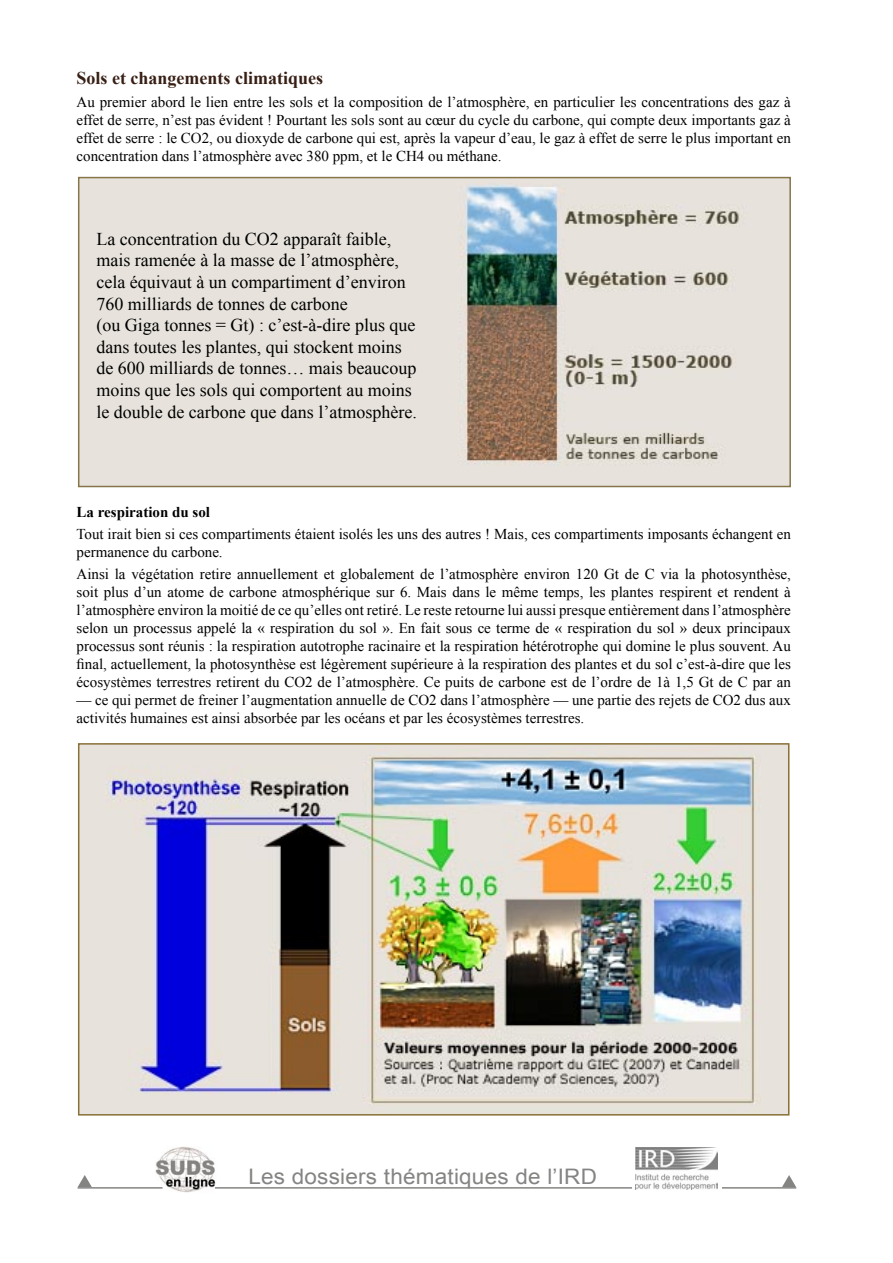
<style>
.page{position:relative;width:893px;height:1263px;background:#fff}
.page>*{position:absolute;margin:0;border:0;box-sizing:border-box;transform-origin:0 0}
.t1{font:21.3px "Arial";letter-spacing:.01em;color:#848482;scale:1.05 1}
.t2{font:18px/21.6px "Times New Roman";color:#000}
.t3{font:700 18px "Times New Roman";color:#371f15}
.t4{font:15px/18px "Times New Roman";color:#000;text-align:justify}
.t5{font:700 15px "Times New Roman";color:#000}
</style>
<div class="page">
<img style="left:155px;top:1146px;width:61px;height:46px">
<img style="left:636px;top:1147px;width:82px;height:42px">
<hr style="left:78px;top:1187px;width:85px;height:1px;background:#848482">
<hr style="left:215px;top:1187px;width:417px;height:1px;background:#848482">
<hr style="left:722px;top:1187px;width:74px;height:1px;background:#848482">
<svg style="left:78px;top:1175px;width:14px;height:12px"></svg>
<svg style="left:782px;top:1175px;width:14px;height:12px"></svg>
<div style="left:79px;top:178px;width:711px;height:308px;background:#e7e3dc"></div>
<img style="left:458px;top:183px;width:282px;height:281px">
<div style="left:78px;top:177px;width:713px;height:310px;border:2px solid #87754a"></div>
<div style="left:79px;top:744px;width:710px;height:371px;background:#e7e3dc"></div>
<img style="left:106px;top:753px;width:652px;height:351px">
<div style="left:78px;top:743px;width:711px;height:372px;border:2px solid #887036"></div>
<p class="t3" style="left:77px;top:66px;width:248px">Sols et changements climatiques</p>
<p class="t4" style="left:77px;top:92px;width:716px">Au premier abord le lien entre les sols et la composition de l’atmosphère, en particulier les concentrations des gaz à effet de serre, n’est pas évident ! Pourtant les sols sont au cœur du cycle du carbone, qui compte deux importants gaz à effet de serre : le CO2, ou dioxyde de carbone qui est, après la vapeur d’eau, le gaz à effet de serre le plus important en concentration dans l’atmosphère avec 380 ppm, et le CH4 ou méthane.</p>
<p class="t2" style="left:96px;top:228px;width:322px">La concentration du CO2 apparaît faible, mais ramenée à la masse de l’atmosphère, cela équivaut à un compartiment d’environ 760 milliards de tonnes de carbone<br>(ou Giga tonnes = Gt) : c’est-à-dire plus que dans toutes les plantes, qui stockent moins de 600 milliards de tonnes… mais beaucoup moins que les sols qui comportent au moins le double de carbone que dans l’atmosphère.</p>
<p class="t5" style="left:77px;top:501px;width:135px">La respiration du sol</p>
<p class="t4" style="left:77px;top:525px;width:716px">Tout irait bien si ces compartiments étaient isolés les uns des autres ! Mais, ces compartiments imposants échangent en permanence du carbone.</p>
<p class="t4" style="left:77px;top:565px;width:716px">Ainsi la végétation retire annuellement et globalement de l’atmosphère environ 120 Gt de C via la photosynthèse, soit plus d’un atome de carbone atmosphérique sur 6. Mais dans le même temps, les plantes respirent et rendent à l’atmosphère environ la moitié de ce qu’elles ont retiré. Le reste retourne lui aussi presque entièrement dans l’atmosphère selon un processus appelé la « respiration du sol ». En fait sous ce terme de « respiration du sol » deux principaux processus sont réunis : la respiration autotrophe racinaire et la respiration hétérotrophe qui domine le plus souvent. Au final, actuellement, la photosynthèse est légèrement supérieure à la respiration des plantes et du sol c’est-à-dire que les écosystèmes terrestres retirent du CO2 de l’atmosphère. Ce puits de carbone est de l’ordre de 1à 1,5 Gt de C par an</p>
<p class="t4" style="left:77px;top:691px;width:716px">— ce qui permet de freiner l’augmentation annuelle de CO2 dans l’atmosphère — une partie des rejets de CO2 dus aux activités humaines est ainsi absorbée par les océans et par les écosystèmes terrestres.</p>
<h1 class="t1" style="left:248px;top:1162px;width:333px">Les dossiers thématiques de l’IRD</h1>
</div>
